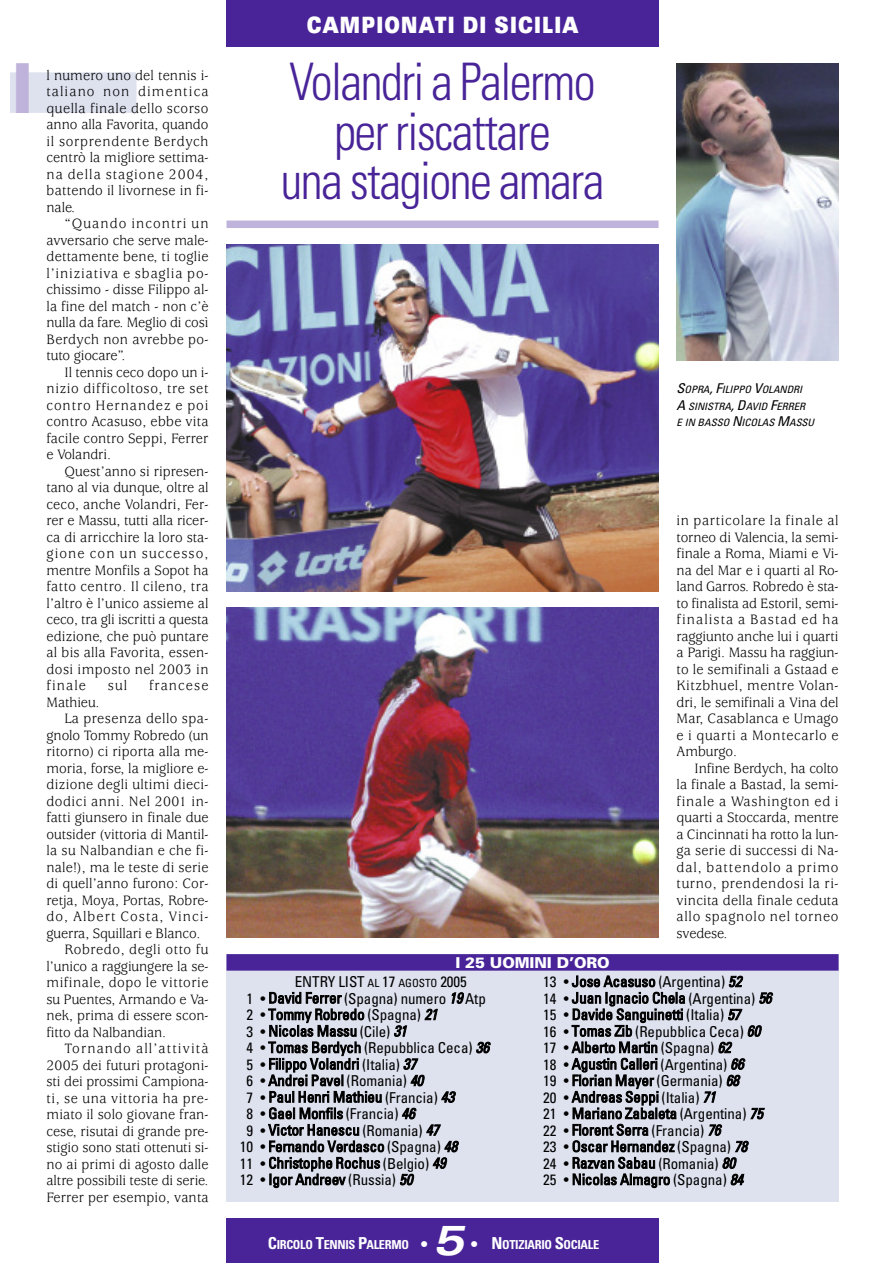
<style>
.page{position:relative;width:893px;height:1263px;background:#fff}
.page>*{position:absolute;margin:0;border:0;box-sizing:border-box;transform-origin:0 0}
.t1{font:900 expanded 69px "Univers";color:#bfb3db;scale:.6 1}
.t2{font:300 condensed 51.75px/49.5px "Univers";letter-spacing:-.03em;color:#482498;text-align:center;scale:.95 1}
.t3{font:italic 700 expanded 42px "Univers";color:#fff}
.t4{font:900 expanded 22.5px "Univers";letter-spacing:.085em;color:#fff;scale:.65 1}
.t5{font:15px/16.5px "Usherwood";letter-spacing:.01em;color:#000;text-align:justify;scale:.95 1}
.t6{font:condensed 15px/16.5px "Univers";letter-spacing:-.005em;color:#000}
.t7{font:15px "Usherwood";letter-spacing:.04em;color:#000;scale:.95 1}
.t8{font:15px "Usherwood";letter-spacing:.08em;color:#000;scale:.95 1}
.t9{font:15px "Usherwood";letter-spacing:.075em;color:#000;scale:.95 1}
.t10{font:15px "Usherwood";letter-spacing:.035em;color:#000;scale:.95 1}
.t11{font:15px "Usherwood";letter-spacing:.045em;color:#000;scale:.95 1}
.t12{font:900 15px "Univers";letter-spacing:-.005em;color:#fff}
.t13{font:700 condensed 12.3px "Univers";letter-spacing:-.025em;color:#fff}
.t14{font:italic condensed 10.2px/16.5px "Univers";letter-spacing:-.005em;color:#000;scale:1.07 1}
.s1{font-size:13.5px}
.s2{font-size:11.25px}
.s3{font-style:italic}
.s4{font-size:16.5px}
.s5{font-weight:900;font-stretch:normal;font-size:16.5px}
</style>
<div class="page">
<div style="left:226px;top:0;width:432px;height:47px;background:#482498"></div>
<div style="left:226px;top:1218px;width:432px;height:45px;background:#482498"></div>
<div style="left:10px;top:72px;width:126px;height:41px;background:#dee1ee"></div>
<div style="left:226px;top:221px;width:433px;height:7px;background:#bfb3db"></div>
<img style="left:226px;top:245px;width:432px;height:346px">
<img style="left:226px;top:608px;width:432px;height:330px">
<img style="left:676px;top:63px;width:162px;height:297px">
<div style="left:226px;top:954px;width:612px;height:248px;background:#dee1ee"></div>
<div style="left:226px;top:954px;width:612px;height:17px;background:#482498"></div>
<h1 class="t1" style="left:13px;top:63px;width:34px">I</h1>
<p class="t5" style="left:47px;top:68px;width:172px">l numero uno del tennis i&shy;taliano non dimentica quella finale dello scorso anno alla Favorita, quando il sorprendente Berdych centrò la migliore settima&shy;na della stagione 2004, battendo il livornese in fi&shy;nale.</p>
<p class="t5" style="left:47px;top:217px;width:172px;text-indent:18px">“Quando incontri un avversario che serve male&shy;dettamente bene, ti toglie l’iniziativa e sbaglia po&shy;chissimo - disse Filippo al&shy;la fine del match - non c’è nulla da fare. Meglio di così Berdych non avrebbe po&shy;tuto giocare”.</p>
<p class="t5" style="left:47px;top:365px;width:172px;text-indent:18px">Il tennis ceco dopo un i&shy;nizio difficoltoso, tre set contro Hernandez e poi contro Acasuso, ebbe vita facile contro Seppi, Ferrer e Volandri.</p>
<p class="t5" style="left:47px;top:464px;width:172px;text-indent:18px">Quest’anno si ripresen&shy;tano al via dunque, oltre al ceco, anche Volandri, Fer&shy;rer e Massu, tutti alla ricer&shy;ca di arricchire la loro sta&shy;gione con un successo, mentre Monfils a Sopot ha fatto centro. Il cileno, tra l’altro è l’unico assieme al ceco, tra gli iscritti a questa edizione, che può puntare al bis alla Favorita, essen&shy;dosi imposto nel 2003 in finale</p>
<p class="t5" style="left:108px;top:679px;width:22px">sul</p>
<p class="t8" style="left:149px;top:680px;width:64px">francese</p>
<p class="t5" style="left:47px;top:695px;width:57px">Mathieu.</p>
<p class="t10" style="left:65px;top:713px;width:153px">La presenza dello spa-</p>
<p class="t5" style="left:47px;top:728px;width:172px">gnolo Tommy Robredo (un</p>
<p class="t5" style="left:47px;top:745px;width:172px">ritorno) ci riporta alla me-</p>
<p class="t5" style="left:47px;top:761px;width:172px">moria, forse, la migliore e-</p>
<p class="t5" style="left:47px;top:778px;width:172px">dizione degli ultimi dieci-</p>
<p class="t7" style="left:47px;top:795px;width:172px">dodici anni. Nel 2001 in-</p>
<p class="t5" style="left:47px;top:811px;width:172px">fatti giunsero in finale due</p>
<p class="t5" style="left:47px;top:827px;width:172px">outsider (vittoria di Mantil-</p>
<p class="t5" style="left:47px;top:844px;width:172px">la su Nalbandian e che fi-</p>
<p class="t5" style="left:47px;top:860px;width:172px">nale!), ma le teste di serie</p>
<p class="t5" style="left:47px;top:877px;width:172px">di quell’anno furono: Cor-</p>
<p class="t5" style="left:47px;top:893px;width:172px">retja, Moya, Portas, Robre-</p>
<p class="t9" style="left:47px;top:911px;width:172px">do, Albert Costa, Vinci-</p>
<p class="t5" style="left:47px;top:926px;width:164px">guerra, Squillari e Blanco.</p>
<p class="t11" style="left:65px;top:944px;width:153px">Robredo, degli otto fu</p>
<p class="t5" style="left:47px;top:959px;width:172px">l’unico a raggiungere la se-</p>
<p class="t7" style="left:47px;top:977px;width:172px">mifinale, dopo le vittorie</p>
<p class="t5" style="left:47px;top:992px;width:172px">su Puentes, Armando e Va-</p>
<p class="t5" style="left:47px;top:1009px;width:172px">nek, prima di essere scon-</p>
<p class="t5" style="left:47px;top:1025px;width:127px">fitto da Nalbandian.</p>
<p class="t8" style="left:65px;top:1043px;width:153px">Tornando all’attività</p>
<p class="t5" style="left:47px;top:1058px;width:172px">2005 dei futuri protagoni-</p>
<p class="t5" style="left:47px;top:1075px;width:172px">sti dei prossimi Campiona-</p>
<p class="t7" style="left:47px;top:1092px;width:172px">ti, se una vittoria ha pre-</p>
<p class="t5" style="left:47px;top:1108px;width:172px">miato il solo giovane fran-</p>
<p class="t5" style="left:47px;top:1124px;width:172px">cese, risutai di grande pre-</p>
<p class="t5" style="left:47px;top:1141px;width:172px">stigio sono stati ottenuti si-</p>
<p class="t5" style="left:47px;top:1157px;width:172px">no ai primi di agosto dalle</p>
<p class="t5" style="left:47px;top:1174px;width:172px">altre possibili teste di serie.</p>
<p class="t5" style="left:47px;top:1190px;width:172px">Ferrer per esempio, vanta</p>
<h3 class="t4" style="left:307px;top:17px;width:419px">CAMPIONATI DI SICILIA</h3>
<h2 class="t2" style="left:280px;top:62px;width:343px">Volandri a Palermo per riscattare<br>una stagione amara</h2>
<p class="t12" style="left:455px;top:957px;width:156px">I 25 UOMINI D’ORO</p>
<p class="t14" style="left:676px;top:382px;width:130px"><span class="s1">S</span>OPRA<span class="s1">, F</span>ILIPPO <span class="s1">V</span>OLANDRI<br><span class="s1">A</span> SINISTRA<span class="s1">, D</span>AVID <span class="s1">F</span>ERRER<br>E IN BASSO <span class="s1">N</span>ICOLAS <span class="s1">M</span>ASSU</p>
<p class="t5" style="left:677px;top:514px;width:172px">in particolare la finale al torneo di Valencia, la semi&shy;finale a Roma, Miami e Vi&shy;na del Mar e i quarti al Ro&shy;land Garros. Robredo è sta&shy;to finalista ad Estoril, semi&shy;finalista a Bastad ed ha raggiunto anche lui i quarti a Parigi. Massu ha raggiun&shy;to le semifinali a Gstaad e Kitzbhuel, mentre Volan&shy;dri, le semifinali a Vina del Mar, Casablanca e Umago e i quarti a Montecarlo e Amburgo.</p>
<p class="t5" style="left:677px;top:761px;width:172px;text-indent:18px">Infine Berdych, ha colto la finale a Bastad, la semi&shy;finale a Washington ed i quarti a Stoccarda, mentre a Cincinnati ha rotto la lun&shy;ga serie di successi di Na&shy;dal, battendolo a primo turno, prendendosi la ri&shy;vincita della finale ceduta allo spagnolo nel torneo svedese.</p>
<p class="t6" style="left:295px;top:975px;width:173px">ENTRY LIST <span class="s2">AL</span> 17 <span class="s2">AGOSTO</span> 2005</p>
<p class="t6" style="left:246px;top:991px;width:241px">1 • David Ferrer (Spagna) numero <span class="s3">19</span> Atp</p>
<p class="t6" style="left:246px;top:1007px;width:193px">2 • Tommy Robredo (Spagna) <span class="s3">21</span></p>
<p class="t6" style="left:246px;top:1024px;width:162px">3 • Nicolas Massu (Cile) <span class="s3">31</span></p>
<p class="t6" style="left:246px;top:1041px;width:244px">4 • Tomas Berdych (Repubblica Ceca) <span class="s3">36</span></p>
<p class="t6" style="left:246px;top:1057px;width:172px">5 • Filippo Volandri (Italia) <span class="s3">37</span></p>
<p class="t6" style="left:246px;top:1073px;width:178px">6 • Andrei Pavel (Romania) <span class="s3">40</span></p>
<p class="t6" style="left:246px;top:1090px;width:209px">7 • Paul Henri Mathieu (Francia) <span class="s3">43</span></p>
<p class="t6" style="left:246px;top:1106px;width:170px">8 • Gael Monfils (Francia) <span class="s3">46</span></p>
<p class="t6" style="left:246px;top:1123px;width:194px">9 • Victor Hanescu (Romania) <span class="s3">47</span></p>
<p class="t6" style="left:240px;top:1139px;width:219px">10 • Fernando Verdasco (Spagna) <span class="s3">48</span></p>
<p class="t6" style="left:240px;top:1156px;width:207px">11 • Christophe Rochus (Belgio) <span class="s3">49</span></p>
<p class="t6" style="left:240px;top:1172px;width:174px">12 • Igor Andreev (Russia) <span class="s3">50</span></p>
<p class="t6" style="left:543px;top:975px;width:230px">13 • Jose Acasuso (Argentina) <span class="s3">52<br></span>14 • Juan Ignacio Chela (Argentina) <span class="s3">56<br></span>15 • Davide Sanguinetti (Italia) <span class="s3">57<br></span>16 • Tomas Zib (Repubblica Ceca) <span class="s3">60<br></span>17 • Alberto Martin (Spagna) <span class="s3">62<br></span>18 • Agustin Calleri (Argentina) <span class="s3">66<br></span>19 • Florian Mayer (Germania) <span class="s3">68<br></span>20 • Andreas Seppi (Italia) <span class="s3">71<br></span>21 • Mariano Zabaleta (Argentina) <span class="s3">75<br></span>22 • Florent Serra (Francia) <span class="s3">76<br></span>23 • Oscar Hernandez (Spagna) <span class="s3">78<br></span>24 • Razvan Sabau (Romania) <span class="s3">80<br></span>25 • Nicolas Almagro (Spagna) <span class="s3">84</span></p>
<p class="t13" style="left:268px;top:1239px;width:162px"><span class="s4">C</span>IRCOLO <span class="s4">T</span>ENNIS <span class="s4">P</span>ALERMO <span class="s5">•</span></p>
<h3 class="t3" style="left:432px;top:1224px;width:33px">5</h3>
<p class="t13" style="left:470px;top:1239px;width:131px"><span class="s5">•</span> <span class="s4">N</span>OTIZIARIO <span class="s4">S</span>OCIALE</p>
</div>
